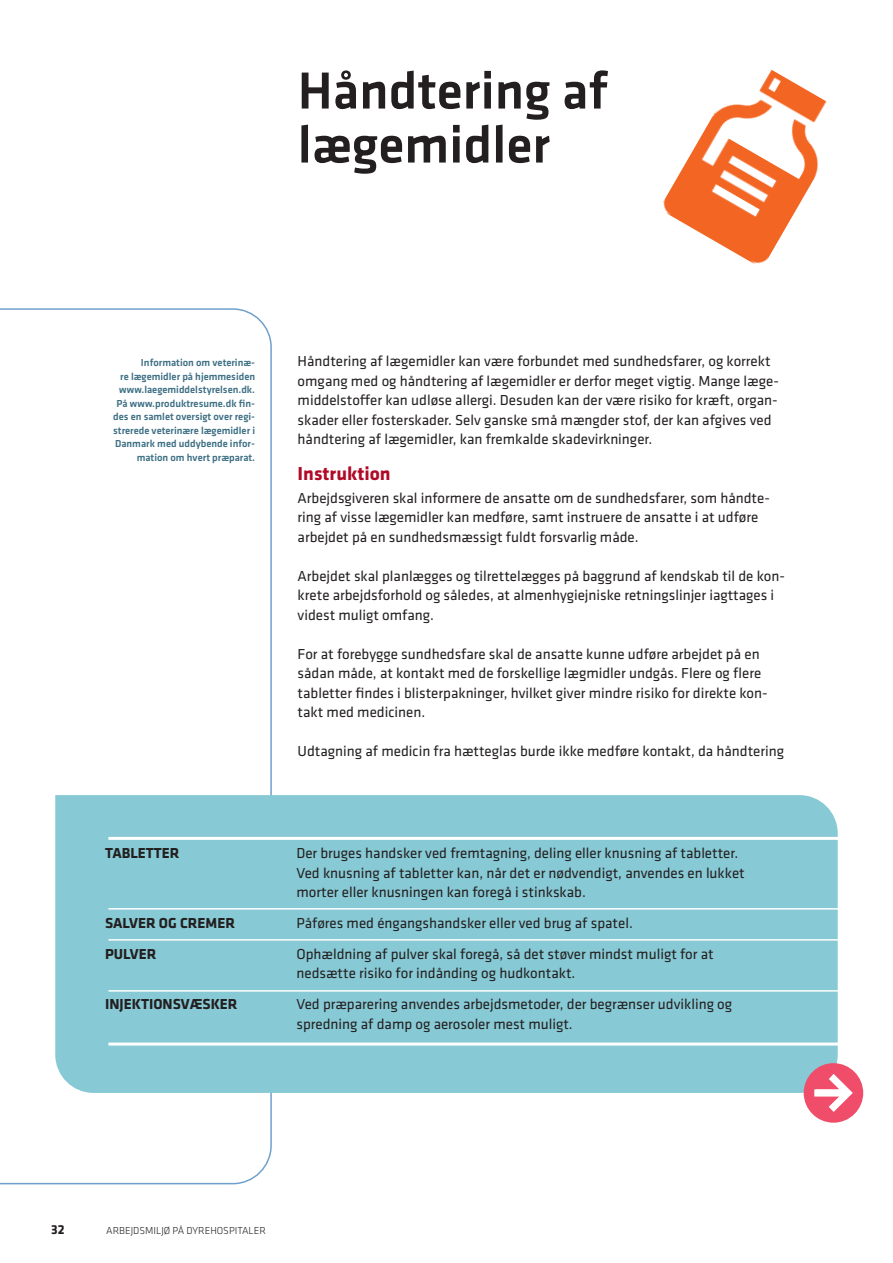
<style>
.page{position:relative;width:893px;height:1263px;background:#fff}
.page>*{position:absolute;margin:0;border:0;box-sizing:border-box;transform-origin:0 0}
.Overskrift_opslag_1__linie{font:500 54px "Klavika";color:#231f20}
.mellemrubrik{font:700 19.5px "Klavika";color:#b00a27}
.BAR_Brød{font:15px/19.5px "Klavika";color:#231f20}
.t1{font:700 15px "Klavika";color:#231f20}
.t2{font:700 13.5px "Klavika";color:#231f20}
.noter{font:500 10.5px/13.5px "Klavika";color:#3d6f84;text-align:right}
.t3{font:300 10.5px "Klavika";color:#231f20}
</style>
<div class="page">
<svg style="left:0;top:308px;width:272px;height:877px"></svg>
<div style="left:55px;top:795px;width:783px;height:298px;background:#87c9d4"></div>
<hr style="left:108px;top:908px;width:785px;height:1px;background:#fff">
<hr style="left:108px;top:939px;width:785px;height:1px;background:#fff">
<hr style="left:108px;top:990px;width:785px;height:2px;background:#fff">
<hr style="left:108px;top:837px;width:785px;height:3px;background:#fff">
<hr style="left:108px;top:1042px;width:785px;height:3px;background:#fff">
<svg style="left:804px;top:1063px;width:59px;height:60px"></svg>
<img style="left:663px;top:69px;width:164px;height:195px">
<p class="Overskrift_opslag_1__linie" style="left:298px;top:54px;width:312px">Håndtering af</p>
<p class="Overskrift_opslag_1__linie" style="left:298px;top:108px;width:254px">lægemidler</p>
<p class="noter" style="left:113px;top:356px;width:143px">Information om veterinæ-<br>re lægemidler på hjemmesiden www.laegemiddelstyrelsen.dk.<br>På www.produktresume.dk fin&shy;des en samlet oversigt over regi&shy;strerede veterinære lægemidler i<br>Danmark med uddybende infor&shy;mation om hvert præparat.</p>
<p class="BAR_Brød" style="left:298px;top:351px;width:483px">Håndtering af lægemidler kan være forbundet med sundhedsfarer, og korrekt omgang med og håndtering af lægemidler er derfor meget vigtig. Mange læge&shy;middelstoffer kan udløse allergi. Desuden kan der være risiko for kræft, organ&shy;skader eller fosterskader. Selv ganske små mængder stof, der kan afgives ved håndtering af lægemidler, kan fremkalde skadevirkninger.</p>
<p class="mellemrubrik" style="left:298px;top:459px;width:95px">Instruktion</p>
<p class="BAR_Brød" style="left:298px;top:487px;width:474px">Arbejdsgiveren skal informere de ansatte om de sundhedsfarer, som håndte&shy;ring af visse lægemidler kan medføre, samt instruere de ansatte i at udføre arbejdet på en sundhedsmæssigt fuldt forsvarlig måde.</p>
<p class="BAR_Brød" style="left:298px;top:565px;width:489px">Arbejdet skal planlægges og tilrettelægges på baggrund af kendskab til de kon&shy;krete arbejdsforhold og således, at almenhygiejniske retningslinjer iagttages i videst muligt omfang.</p>
<p class="BAR_Brød" style="left:298px;top:643px;width:472px">For at forebygge sundhedsfare skal de ansatte kunne udføre arbejdet på en sådan måde, at kontakt med de forskellige lægmidler undgås. Flere og flere tabletter findes i blisterpakninger, hvilket giver mindre risiko for direkte kon&shy;takt med medicinen.</p>
<p class="BAR_Brød" style="left:298px;top:741px;width:488px">Udtagning af medicin fra hætteglas burde ikke medføre kontakt, da håndtering</p>
<p class="t1" style="left:105px;top:842px;width:76px">TABLETTER</p>
<p class="BAR_Brød" style="left:296px;top:843px;width:450px">Der bruges handsker ved fremtagning, deling eller knusning af tabletter.<br>Ved knusning af tabletter kan, når det er nødvendigt, anvendes en lukket morter eller knusningen kan foregå i stinkskab.</p>
<p class="t1" style="left:105px;top:912px;width:131px">SALVER OG CREMER</p>
<p class="BAR_Brød" style="left:296px;top:913px;width:338px">Påføres med éngangshandsker eller ved brug af spatel.</p>
<p class="t1" style="left:105px;top:943px;width:53px">PULVER</p>
<p class="BAR_Brød" style="left:296px;top:943px;width:419px">Ophældning af pulver skal foregå, så det støver mindst muligt for at nedsætte risiko for indånding og hudkontakt.</p>
<p class="t1" style="left:105px;top:993px;width:134px">INJEKTIONSVÆSKER</p>
<p class="BAR_Brød" style="left:296px;top:994px;width:437px">Ved præparering anvendes arbejdsmetoder, der begrænser udvikling og spredning af damp og aerosoler mest muligt.</p>
<p class="t2" style="left:51px;top:1220px;width:15px">32</p>
<p class="t3" style="left:106px;top:1224px;width:161px">ARBEJDSMILJØ PÅ DYREHOSPITALER</p>
</div>
